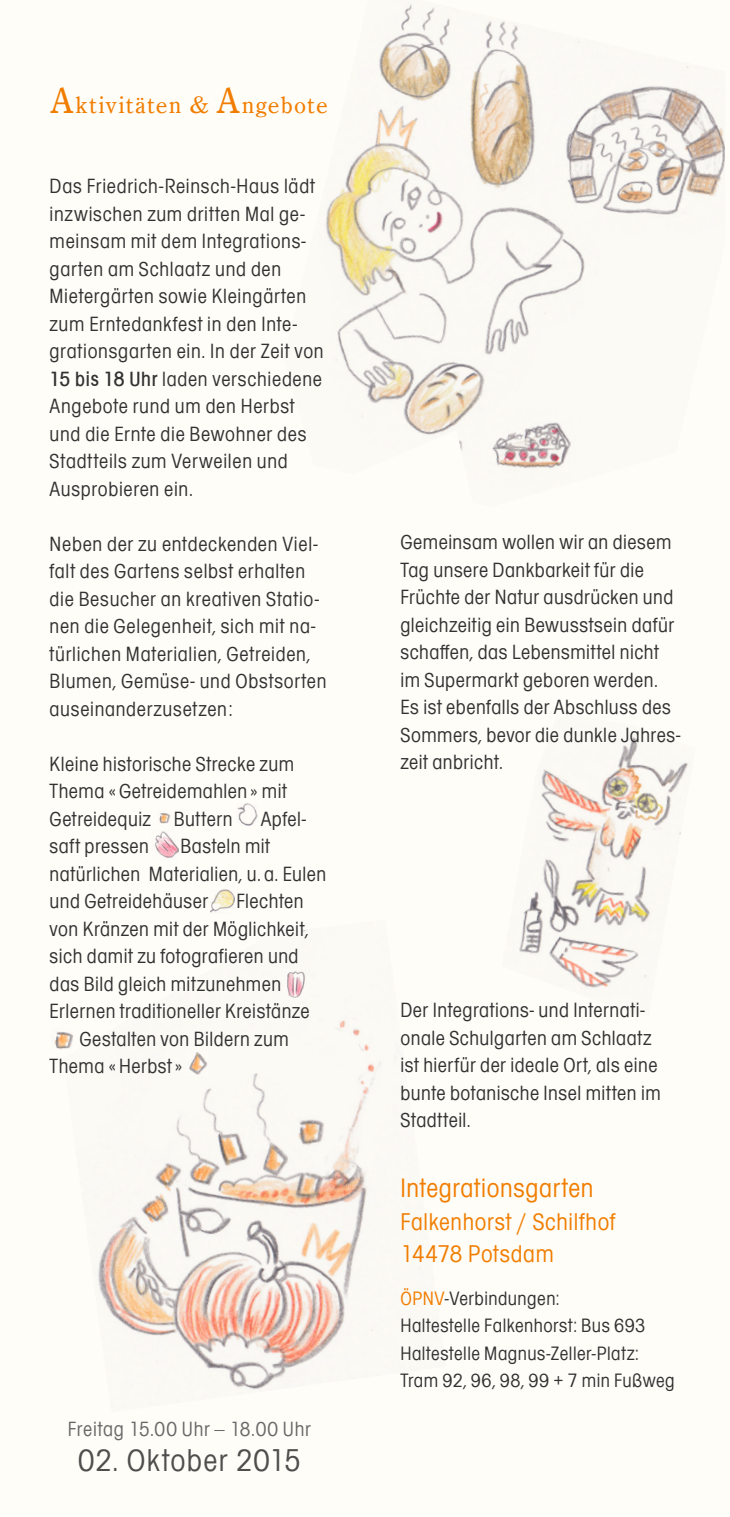
<style>
.page{position:relative;width:730px;height:1517px;background:#fff}
.page>*{position:absolute;margin:0;border:0;box-sizing:border-box;transform-origin:0 0}
.t1{font:32.5px "Avignon Cd";letter-spacing:.035em;color:#4e4e4d}
.t2{font:27.5px "Avignon Cd";letter-spacing:.025em;color:#f17d00}
.t3{font:25px/32.5px "Avignon Cd";letter-spacing:.025em;color:#f17d00}
.t4{font:25px "Century Old Style";letter-spacing:.05em;color:#f17d00}
.t5{font:21.25px/27.5px "Avignon Cd";letter-spacing:.025em;color:#323232}
.t6{font:21.25px "Avignon Cd";letter-spacing:.03em;color:#686868}
.t7{font:20px/27.5px "Avignon Cd";letter-spacing:.025em;color:#323232}
.s1{font-size:37.5px}
.s2{font-weight:500}
.s3{font-family:"Transfer Gothic";font-weight:300}
.s4{color:#f17d00}
</style>
<div class="page">
<div style="left:0;top:0;width:730px;height:1515px;background:#fefdf8"></div>
<img style="left:325px;top:4px;width:262px;height:294px">
<img style="left:587px;top:66px;width:138px;height:149px">
<img style="left:336px;top:298px;width:235px;height:171px">
<img style="left:98px;top:930px;width:298px;height:460px">
<img style="left:519px;top:737px;width:169px;height:251px">
<img style="left:159px;top:813px;width:11px;height:10px">
<img style="left:237px;top:803px;width:21px;height:23px">
<img style="left:154px;top:831px;width:25px;height:27px">
<img style="left:210px;top:889px;width:25px;height:24px">
<img style="left:284px;top:969px;width:22px;height:29px">
<img style="left:54px;top:1032px;width:20px;height:17px">
<img style="left:187px;top:1052px;width:21px;height:23px">
<p class="t4" style="left:51px;top:91px;width:279px"><span class="s1">A</span>ktivitäten &amp; <span class="s1">A</span>ngebote</p>
<p class="t5" style="left:50px;top:171px;width:276px">Das Friedrich-Reinsch-Haus lädt inzwischen zum dritten Mal ge&shy;meinsam mit dem Integrations&shy;garten am Schlaatz und den<br>Mietergärten sowie Kleingärten zum Erntedankfest in den Inte&shy;grationsgarten ein. In der Zeit von<br><span class="s2">15 bis 18 Uhr</span> laden verschiedene<br>Angebote rund um den Herbst und die Ernte die Bewohner des<br>Stadtteils zum Verweilen und<br>Ausprobieren ein.</p>
<p class="t5" style="left:50px;top:528px;width:278px">Neben der zu entdeckenden Viel&shy;falt des Gartens selbst erhalten die Besucher an kreativen Statio&shy;nen die Gelegenheit, sich mit na&shy;türlichen Materialien, Getreiden,<br>Blumen, Gemüse- und Obstsorten auseinanderzusetzen :</p>
<p class="t5" style="left:50px;top:748px;width:246px">Kleine historische Strecke zum<br>Thema « Getreidemahlen » mit<br>Getreidequiz Buttern</p>
<p class="t5" style="left:261px;top:803px;width:47px">Apfel-</p>
<p class="t5" style="left:50px;top:831px;width:101px">saft pressen</p>
<p class="t5" style="left:50px;top:831px;width:278px;text-indent:131px">Basteln mit natürlichen Materialien, u. a. Eulen und Getreidehäuser</p>
<p class="t5" style="left:236px;top:886px;width:69px">Flechten</p>
<p class="t5" style="left:50px;top:913px;width:260px">von Kränzen mit der Möglichkeit,</p>
<p class="t5" style="left:50px;top:941px;width:250px">sich damit zu fotografieren und</p>
<p class="t5" style="left:50px;top:968px;width:233px">das Bild gleich mitzunehmen</p>
<p class="t5" style="left:50px;top:996px;width:262px">Erlernen traditioneller Kreistänze</p>
<p class="t5" style="left:80px;top:1023px;width:211px">Gestalten von Bildern zum</p>
<p class="t5" style="left:50px;top:1051px;width:134px">Thema « Herbst »</p>
<p class="t6" style="left:68px;top:1412px;width:244px">Freitag 15.00 Uhr <span class="s3">–</span> 18.00 Uhr</p>
<h1 class="t1" style="left:78px;top:1435px;width:224px">02. Oktober 2015</h1>
<p class="t5" style="left:400px;top:527px;width:281px">Gemeinsam wollen wir an diesem<br>Tag unsere Dankbarkeit für die<br>Früchte der Natur ausdrücken und gleichzeitig ein Bewusstsein dafür schaffen, das Lebensmittel nicht im Supermarkt geboren werden.<br>Es ist ebenfalls der Abschluss des<br>Sommers, bevor die dunkle Jahres&shy;zeit anbricht.</p>
<p class="t5" style="left:400px;top:994px;width:262px">Der Integrations- und Internati&shy;onale Schulgarten am Schlaatz ist hierfür der ideale Ort, als eine bunte botanische Insel mitten im<br>Stadtteil.</p>
<p class="t2" style="left:400px;top:1167px;width:195px">Integrationsgarten</p>
<p class="t3" style="left:400px;top:1203px;width:217px">Falkenhorst / Schilfhof<br>14478 Potsdam</p>
<p class="t7" style="left:400px;top:1282px;width:276px"><span class="s4">ÖPNV</span>-Verbindungen:<br>Haltestelle Falkenhorst: Bus 693<br>Haltestelle Magnus-Zeller-Platz:<br>Tram 92, 96, 98, 99 + 7 min Fußweg</p>
</div>
